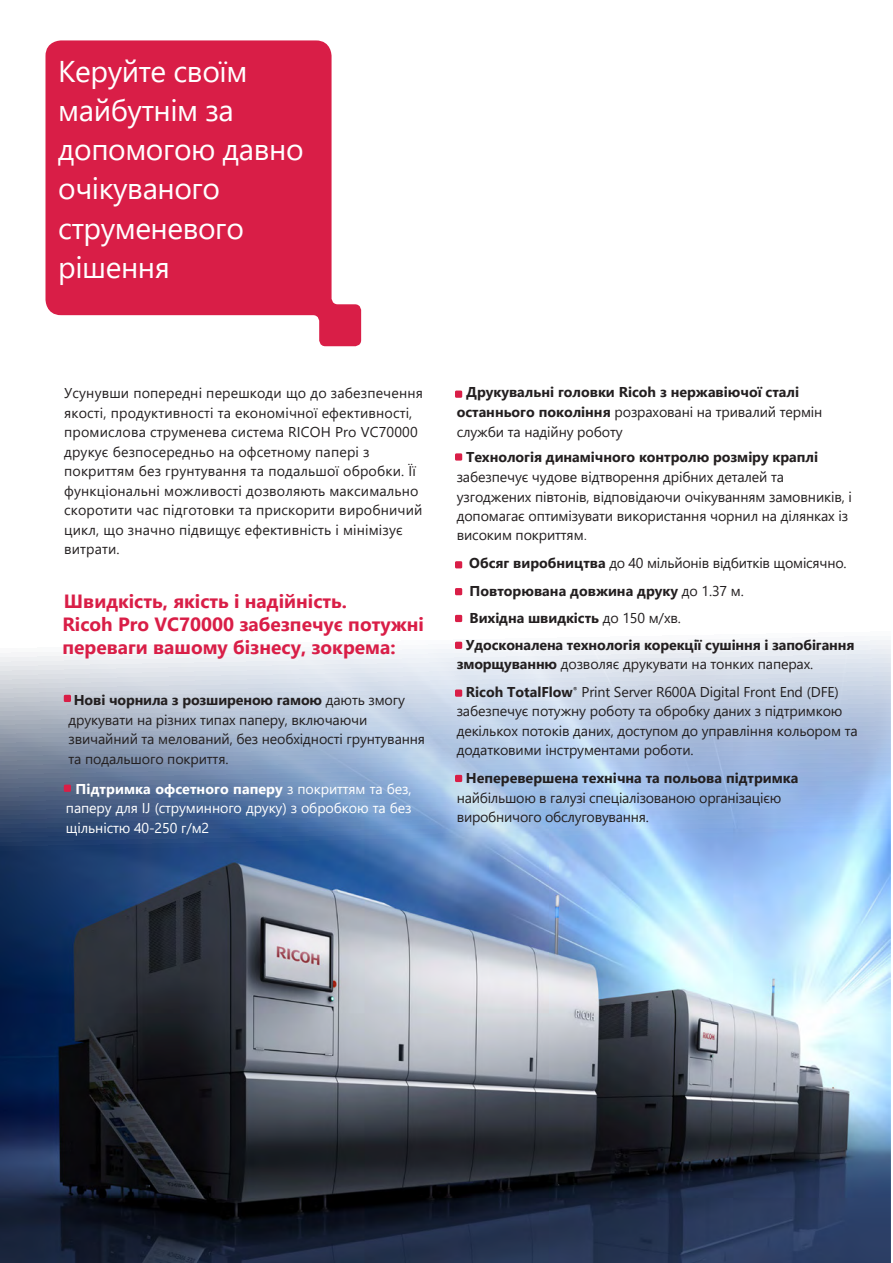
<style>
.page{position:relative;width:893px;height:1263px;background:#fff}
.page>*{position:absolute;margin:0;border:0;box-sizing:border-box;transform-origin:0 0}
.PG2_RIC2012-Pg4_Page{font:30px/39.3px "Segoe UI";letter-spacing:-.015em;color:#fff}
.PG2_RIC2012-Pg4_Sect{font:700 19.2px/23px "Segoe UI";color:#d91e47}
.PG2_RIC2012-IntroBod{font:14.25px/19.5px "Segoe UI";letter-spacing:-.01em;color:#231f20}
.PG2_RIC2012-IntroBod-2{font:14.25px/19.5px "Segoe UI";letter-spacing:.01em;color:#231f20}
.PG2_RIC2012-IntroBod-3{font:700 14.25px/19.8px "Segoe UI";color:#231f20}
.PG2_RIC2012-IntroBod-4{font:14.25px/19.5px "Segoe UI";letter-spacing:-.01em;color:#fff;text-align:justify}
.PG2_RIC2012-IntroBod-5{font:700 5.7px "Segoe UI";color:#231f20}
.s1{font-weight:700}
.s2{font-weight:400}
.s3{font-family:"Frutiger LT Std";font-weight:300}
</style>
<div class="page">
<img style="left:0;top:309px;width:891px;height:954px">
<div style="left:64px;top:695px;width:7px;height:7px;background:#d91e47"></div>
<div style="left:64px;top:785px;width:7px;height:7px;background:#d91e47"></div>
<div style="left:455px;top:391px;width:7px;height:7px;background:#d91e47"></div>
<div style="left:455px;top:453px;width:7px;height:8px;background:#d91e47"></div>
<div style="left:455px;top:561px;width:7px;height:7px;background:#d91e47"></div>
<div style="left:455px;top:588px;width:7px;height:7px;background:#d91e47"></div>
<div style="left:455px;top:615px;width:7px;height:7px;background:#d91e47"></div>
<div style="left:455px;top:642px;width:7px;height:7px;background:#d91e47"></div>
<div style="left:455px;top:689px;width:7px;height:8px;background:#d91e47"></div>
<div style="left:455px;top:775px;width:7px;height:7px;background:#d91e47"></div>
<svg style="left:45px;top:40px;width:316px;height:306px;fill:#d91e47"></svg>
<p class="PG2_RIC2012-Pg4_Page" style="left:58px;top:49px;width:247px">Керуйте своїм майбутнім за допомогою давно очікуваного струменевого рішення</p>
<p class="PG2_RIC2012-IntroBod-2" style="left:64px;top:382px;width:360px">Усунувши попередні перешкоди що до забезпечення якості, продуктивності та економічної ефективності, промислова струменева система RICOH Pro VC70000 друкує безпосередньо на офсетному папері з покриттям без грунтування та подальшої обробки. Її функціональні можливості дозволяють максимально скоротити час підготовки та прискорити виробничий цикл, що значно підвищує ефективність і мінімізує витрати.</p>
<p class="PG2_RIC2012-Pg4_Sect" style="left:62px;top:588px;width:363px">Швидкість, якість і надійність.<br>Ricoh Pro VC70000 забезпечує потужні переваги вашому бізнесу, зокрема:</p>
<p class="PG2_RIC2012-IntroBod" style="left:69px;top:689px;width:358px;text-indent:5px"><span class="s1">Нові чорнила з розширеною гамою</span> дають змогу друкувати на різних типах паперу, включаючи звичайний та мелований, без необхідності грунтування та подальшого покриття.</p>
<p class="PG2_RIC2012-IntroBod-4" style="left:66px;top:778px;width:347px;text-indent:10px"><span class="s1">Підтримка офсетного паперу</span> з покриттям та без, паперу для IJ (струминного друку) з обробкою та без щільністю 40-250 г/м2</p>
<p class="PG2_RIC2012-IntroBod-3" style="left:457px;top:381px;width:367px;text-indent:9px">Друкувальні головки Ricoh з нержавіючої сталі останнього покоління <span class="s2">розраховані на тривалий термін служби та надійну роботу</span></p>
<p class="PG2_RIC2012-IntroBod" style="left:457px;top:446px;width:397px;text-indent:9px"><span class="s1">Технологія динамічного контролю розміру краплі </span>забезпечує чудове відтворення дрібних деталей та узгоджених півтонів, відповідаючи очікуванням замовників, і допомагає оптимізувати використання чорнил на ділянках із високим покриттям<span class="s3">.</span></p>
<p class="PG2_RIC2012-IntroBod" style="left:469px;top:552px;width:379px"><span class="s1">Обсяг виробництва</span> до 40 мільйонів відбитків щомісячно.</p>
<p class="PG2_RIC2012-IntroBod-3" style="left:470px;top:580px;width:276px">Повторювана довжина друку <span class="s2">до 1.37 м.</span></p>
<p class="PG2_RIC2012-IntroBod-3" style="left:470px;top:606px;width:213px">Вихідна швидкість <span class="s2">до 150 м/хв.</span></p>
<p class="PG2_RIC2012-IntroBod-3" style="left:457px;top:634px;width:399px;text-indent:9px">Удосконалена технологія корекції сушіння і запобігання зморщуванню <span class="s2">дозволяє друкувати на тонких паперах.</span></p>
<p class="PG2_RIC2012-IntroBod-3" style="left:466px;top:681px;width:108px">Ricoh TotalFlow</p>
<p class="PG2_RIC2012-IntroBod-5" style="left:573px;top:683px;width:6px">®</p>
<p class="PG2_RIC2012-IntroBod" style="left:457px;top:681px;width:402px;text-indent:125px">Print Server R600A Digital Front End (DFE) забезпечує потужну роботу та обробку даних з підтримкою декількох потоків даних, доступом до управління кольором та додатковими інструментами роботи.</p>
<p class="PG2_RIC2012-IntroBod" style="left:457px;top:767px;width:343px;text-indent:9px"><span class="s1">Неперевершена технічна та польова підтримка </span>найбільшою в галузі спеціалізованою організацією виробничого обслуговування.</p>
</div>
